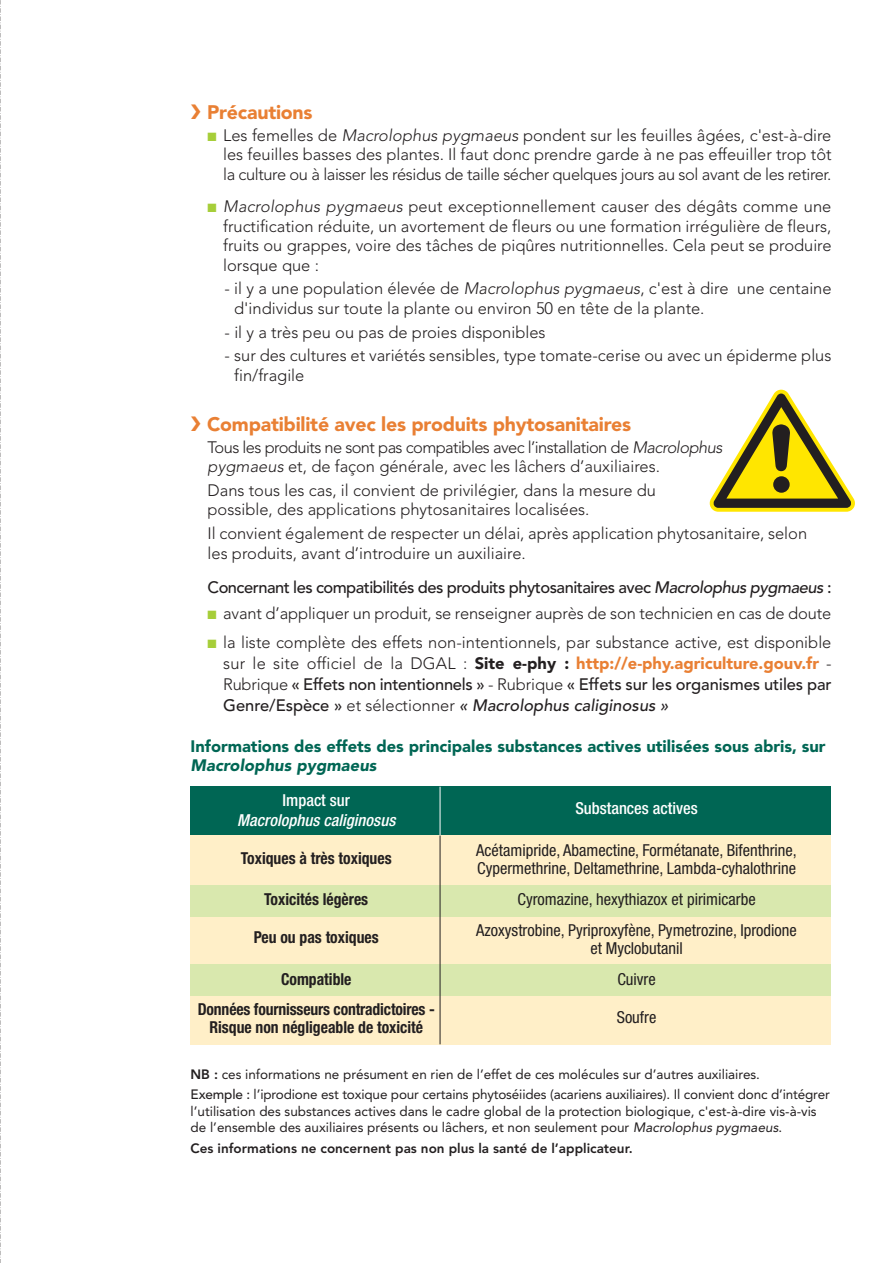
<style>
.page{position:relative;width:893px;height:1263px;background:#fff}
.page>*{position:absolute;margin:0;border:0;box-sizing:border-box;transform-origin:0 0}
.t1{font:900 19.5px "Avenir";letter-spacing:-.01em;color:#e98034}
.t2{font:300 16.5px/19.5px "Avenir";color:#231f20}
.t3{font:condensed 16.5px/18px "Helvetica Neue";color:#231f20}
.t4{font:700 condensed 16.5px "Helvetica Neue";color:#231f20;scale:.95 1}
.t5{font:300 16.5px/19.5px "Avenir";letter-spacing:-.035em;color:#231f20}
.t6{font:900 16.5px/19.5px "Avenir";color:#006654}
.t7{font:500 16.5px "Avenir";letter-spacing:-.03em;color:#231f20}
.t8{font:500 condensed 16.5px "Helvetica Neue";color:#fff}
.t9{font:italic 500 condensed 16.5px "Helvetica Neue";color:#fff}
.t10{font:13.5px/20.4px "Avenir";color:#231f20}
.t11{font:800 13.5px "Avenir";color:#231f20}
.s1{color:#a6ce39}
.s2{font-weight:900}
.s3{font-weight:900;color:#e98034}
.s4{font-weight:500}
.s5{font-weight:800}
</style>
<div class="page">
<div style="left:191px;top:835px;width:640px;height:50px;background:#ffefc8"></div>
<div style="left:191px;top:916px;width:640px;height:49px;background:#ffefc8"></div>
<div style="left:191px;top:996px;width:640px;height:48px;background:#ffefc8"></div>
<div style="left:191px;top:885px;width:640px;height:31px;background:#d9e8ae"></div>
<div style="left:191px;top:965px;width:640px;height:31px;background:#d9e8ae"></div>
<div style="left:191px;top:787px;width:640px;height:48px;background:#006654"></div>
<hr style="left:440px;top:787px;width:1px;height:48px;background:#fff">
<hr style="left:440px;top:835px;width:1px;height:209px;background:#231f20">
<svg style="left:709px;top:390px;width:146px;height:122px"></svg>
<div style="left:773px;top:476px;width:17px;height:17px;background:#231f20;border-radius:50%"></div>
<svg style="left:0;top:0;width:1px;height:1263px"></svg>
<p class="t1" style="left:191px;top:105px;width:124px">❯ Précautions</p>
<p class="t2" style="left:223px;top:127px;width:610px;text-align:justify;text-indent:-16px"><span class="s1">■</span> Les femelles de Macrolophus pygmaeus pondent sur les feuilles âgées, c'est-à-dire les feuilles basses des plantes. Il faut donc prendre garde à ne pas effeuiller trop tôt la culture ou à laisser les résidus de taille sécher quelques jours au sol avant de les retirer.</p>
<p class="t2" style="left:223px;top:198px;width:610px;text-align:justify;text-indent:-16px"><span class="s1">■</span> Macrolophus pygmaeus peut exceptionnellement causer des dégâts comme une fructification réduite, un avortement de fleurs ou une formation irrégulière de fleurs, fruits ou grappes, voire des tâches de piqûres nutritionnelles. Cela peut se produire lorsque que :</p>
<p class="t2" style="left:234px;top:280px;width:599px;text-indent:-10px">- il y a une population élevée de Macrolophus pygmaeus, c'est à dire une centaine d'individus sur toute la plante ou environ 50 en tête de la plante.</p>
<p class="t2" style="left:225px;top:324px;width:322px">- il y a très peu ou pas de proies disponibles</p>
<p class="t2" style="left:234px;top:347px;width:599px;text-indent:-10px">- sur des cultures et variétés sensibles, type tomate-cerise ou avec un épiderme plus fin/fragile</p>
<p class="t1" style="left:191px;top:416px;width:442px">❯ Compatibilité avec les produits phytosanitaires</p>
<p class="t5" style="left:208px;top:439px;width:519px">Tous les produits ne sont pas compatibles avec l’installation de Macrolophus pygmaeus et, de façon générale, avec les lâchers d’auxiliaires.</p>
<p class="t2" style="left:208px;top:482px;width:450px">Dans tous les cas, il convient de privilégier, dans la mesure du possible, des applications phytosanitaires localisées.</p>
<p class="t2" style="left:208px;top:525px;width:601px">Il convient également de respecter un délai, après application phytosanitaire, selon les produits, avant d’introduire un auxiliaire.</p>
<p class="t7" style="left:208px;top:581px;width:625px">Concernant les compatibilités des produits phytosanitaires avec Macrolophus pygmaeus:</p>
<p class="t2" style="left:208px;top:605px;width:625px"><span class="s1">■</span> avant d’appliquer un produit, se renseigner auprès de son technicien en cas de doute</p>
<p class="t2" style="left:223px;top:633px;width:610px;line-height:21px;text-align:justify;text-indent:-16px"><span class="s1">■</span> la liste complète des effets non-intentionnels, par substance active, est disponible sur le site officiel de la DGAL : <span class="s2">Site e-phy :</span> <span class="s3">http://e-phy.agriculture.gouv.fr</span> - Rubrique <span class="s4">« Effets non intentionnels »</span> - Rubrique <span class="s4">« Effets sur les organismes utiles par Genre/Espèce »</span> et sélectionner <span class="s4">« Macrolophus caliginosus »</span></p>
<p class="t6" style="left:191px;top:738px;width:636px">Informations des effets des principales substances actives utilisées sous abris, sur<br>Macrolophus pygmaeus</p>
<p class="t8" style="left:283px;top:794px;width:69px">Impact sur</p>
<p class="t8" style="left:575px;top:803px;width:124px">Substances actives</p>
<p class="t9" style="left:237px;top:814px;width:163px">Macrolophus caliginosus</p>
<p class="t4" style="left:241px;top:852px;width:160px">Toxiques à très toxiques</p>
<p class="t3" style="left:476px;top:843px;width:322px">Acétamipride, Abamectine, Formétanate, Bifenthrine,<br>Cypermethrine, Deltamethrine, Lambda-cyhalothrine</p>
<p class="t4" style="left:264px;top:893px;width:111px">Toxicités légères</p>
<p class="t3" style="left:517px;top:892px;width:240px">Cyromazine, hexythiazox et pirimicarbe</p>
<p class="t4" style="left:254px;top:932px;width:133px">Peu ou pas toxiques</p>
<p class="t3" style="left:476px;top:922px;width:322px;text-align:center">Azoxystrobine, Pyriproxyfène, Pymetrozine, Iprodione et Myclobutanil</p>
<p class="t4" style="left:281px;top:973px;width:76px">Compatible</p>
<p class="t3" style="left:617px;top:971px;width:40px">Cuivre</p>
<p class="t4" style="left:198px;top:1004px;width:251px">Données fournisseurs contradictoires -</p>
<p class="t3" style="left:617px;top:1009px;width:41px">Soufre</p>
<p class="t4" style="left:209px;top:1022px;width:226px">Risque non négligeable de toxicité</p>
<p class="t10" style="left:191px;top:1065px;width:641px"><span class="s5">NB :</span> ces informations ne présument en rien de l’effet de ces molécules sur d’autres auxiliaires.<br><span class="s4">Exemple :</span> l’iprodione est toxique pour certains phytoséiides (acariens auxiliaires). Il convient donc d’intégrer</p>
<p class="t10" style="left:191px;top:1104px;width:628px;line-height:16.2px">l’utilisation des substances actives dans le cadre global de la protection biologique, c'est-à-dire vis-à-vis de l’ensemble des auxiliaires présents ou lâchers, et non seulement pour Macrolophus pygmaeus.</p>
<p class="t11" style="left:191px;top:1143px;width:444px">Ces informations ne concernent pas non plus la santé de l’applicateur.</p>
</div>
